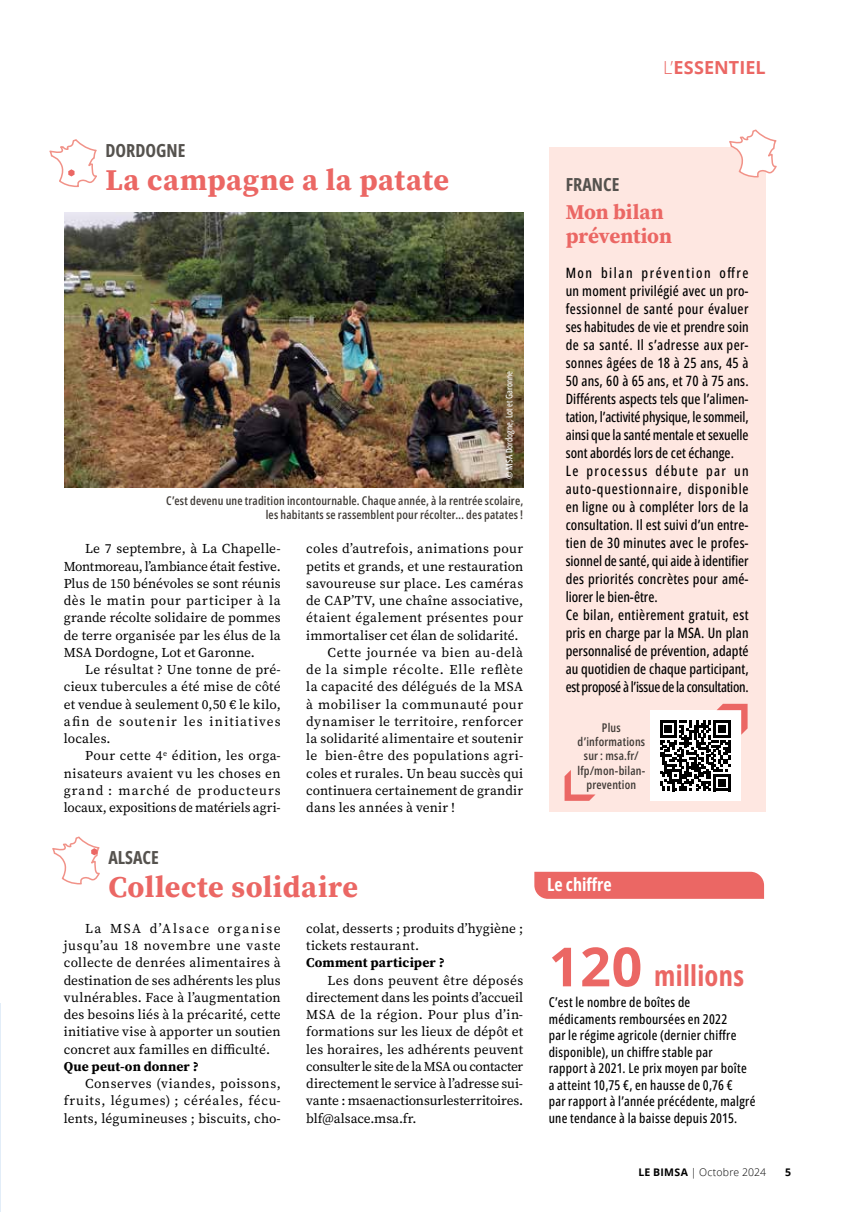
<style>
.page{position:relative;width:855px;height:1212px;background:#fff}
.page>*{position:absolute;margin:0;border:0;box-sizing:border-box;transform-origin:0 0}
.t1{font:700 30px "Source Serif 4";letter-spacing:.015em;color:#eb6764}
.t2{font:700 28.5px "Open Sans Condensed";letter-spacing:.01em;color:#eb6764}
.t3{font:700 21px/24px "Source Serif 4";letter-spacing:-.005em;color:#eb6764}
.t4{font:700 18px "Open Sans Condensed";color:#55524e}
.t5{font:700 18px "Open Sans";letter-spacing:.005em;color:#eb6764}
.t6{font:700 18px "Open Sans Condensed";color:#fff}
.t7{font:500 14.25px/18px "Open Sans Condensed";letter-spacing:.01em;color:#000}
.t8{font:13.5px/17.2px "Source Serif 4";letter-spacing:.015em;color:#000;text-align:justify}
.t9{font:500 13.5px/16.5px "Open Sans Condensed";letter-spacing:.02em;color:#000}
.t10{font:700 13.5px "Source Serif 4";letter-spacing:.01em;color:#000}
.t11{font:13.5px "Source Serif 4";letter-spacing:.05em;color:#000}
.t12{font:13.5px "Source Serif 4";letter-spacing:.045em;color:#000}
.t13{font:13.5px "Source Serif 4";letter-spacing:.04em;color:#000}
.t14{font:600 12px/14.4px "Open Sans Condensed";letter-spacing:.015em;color:#413c38;text-align:right}
.t15{font:300 10.5px "Open Sans";letter-spacing:.01em;color:#000}
.t16{font:700 10.5px "Open Sans";color:#000}
.t17{font:500 9px "Open Sans Condensed";color:#fff}
.s1{font-weight:300}
.s2{font-family:"Open Sans";font-size:54px}
.s3{font-weight:700}
</style>
<div class="page">
<hr style="left:0;top:1003px;width:1px;height:209px;background:#e2edf8">
<div style="left:534px;top:872px;width:230px;height:27px;background:#eb6764"></div>
<div style="left:549px;top:148px;width:216px;height:664px;background:#fee7e1"></div>
<svg style="left:726px;top:129px;width:51px;height:62px"></svg>
<svg style="left:49px;top:139px;width:48px;height:49px"></svg>
<svg style="left:52px;top:836px;width:48px;height:49px"></svg>
<img style="left:64px;top:213px;width:459px;height:275px">
<div style="left:650px;top:711px;width:90px;height:90px;background:#fff"></div>
<svg style="left:660px;top:704px;width:87px;height:87px"></svg>
<svg style="left:564px;top:770px;width:31px;height:31px"></svg>
<h3 class="t5" style="left:663px;top:54px;width:104px"><span class="s1">L’</span>ESSENTIEL</h3>
<h3 class="t4" style="left:105px;top:137px;width:81px">DORDOGNE</h3>
<h1 class="t1" style="left:105px;top:159px;width:345px">La campagne a la patate</h1>
<p class="t17" style="left:503px;top:479px;width:109px;rotate:-90deg">© MSA Dordogne, Lot et Garonne</p>
<p class="t14" style="left:166px;top:493px;width:358px">C’est devenu une tradition incontournable. Chaque année, à la rentrée scolaire, les habitants se rassemblent pour récolter… des patates !</p>
<p class="t8" style="left:64px;top:540px;width:218px;text-indent:21px">Le 7 septembre, à La Chapelle-Montmoreau, l’ambiance était festive.<br>Plus de 150 bénévoles se sont réunis dès le matin pour participer à la grande récolte solidaire de pommes de terre organisée par les élus de la MSA Dordogne, Lot et Garonne.</p>
<p class="t8" style="left:64px;top:661px;width:218px;text-indent:21px">Le résultat ? Une tonne de pré&shy;cieux tubercules a été mise de côté et vendue à seulement 0,50 € le kilo, afin de soutenir les initiatives locales.</p>
<p class="t8" style="left:64px;top:747px;width:218px;text-indent:21px">Pour cette 4<sup>e</sup> édition, les orga&shy;nisateurs avaient vu les choses en grand : marché de producteurs locaux, expositions de matériels agri-</p>
<p class="t8" style="left:306px;top:540px;width:218px">coles d’autrefois, animations pour</p>
<p class="t8" style="left:306px;top:557px;width:218px">petits et grands, et une restauration</p>
<p class="t8" style="left:306px;top:575px;width:218px">savoureuse sur place. Les caméras</p>
<p class="t8" style="left:306px;top:592px;width:218px">de CAP’TV, une chaîne associative,</p>
<p class="t8" style="left:306px;top:609px;width:218px">étaient également présentes pour</p>
<p class="t8" style="left:306px;top:626px;width:214px">immortaliser cet élan de solidarité.</p>
<p class="t13" style="left:327px;top:643px;width:197px">Cette journée va bien au-delà</p>
<p class="t11" style="left:306px;top:660px;width:218px">de la simple récolte. Elle reflète</p>
<p class="t8" style="left:306px;top:678px;width:218px">la capacité des délégués de la MSA</p>
<p class="t12" style="left:306px;top:695px;width:218px">à mobiliser la communauté pour</p>
<p class="t8" style="left:306px;top:713px;width:218px">dynamiser le territoire, renforcer</p>
<p class="t8" style="left:306px;top:730px;width:218px">la solidarité alimentaire et soutenir</p>
<p class="t8" style="left:306px;top:747px;width:218px">le bien-être des populations agri-</p>
<p class="t8" style="left:306px;top:764px;width:218px">coles et rurales. Un beau succès qui</p>
<p class="t8" style="left:306px;top:782px;width:218px">continuera certainement de grandir</p>
<p class="t8" style="left:306px;top:799px;width:150px">dans les années à venir !</p>
<h3 class="t4" style="left:108px;top:844px;width:52px">ALSACE</h3>
<h1 class="t1" style="left:108px;top:866px;width:251px">Collecte solidaire</h1>
<p class="t8" style="left:64px;top:920px;width:218px;text-indent:21px">La MSA d’Alsace organise jusqu’au 18 novembre une vaste collecte de denrées alimentaires à destination de ses adhérents les plus vulnérables. Face à l’augmentation des besoins liés à la précarité, cette initiative vise à apporter un soutien concret aux familles en difficulté.</p>
<p class="t10" style="left:64px;top:1057px;width:137px">Que peut-on donner ?</p>
<p class="t8" style="left:64px;top:1075px;width:218px;text-indent:21px">Conserves (viandes, poissons, fruits, légumes) ; céréales, fécu&shy;lents, légumineuses ; biscuits, cho-</p>
<p class="t8" style="left:306px;top:920px;width:218px">colat, desserts ; produits d’hygiène ; tickets restaurant.</p>
<p class="t10" style="left:306px;top:953px;width:140px">Comment participer ?</p>
<p class="t8" style="left:306px;top:971px;width:218px;text-indent:21px">Les dons peuvent être déposés directement dans les points d’accueil MSA de la région. Pour plus d’in&shy;formations sur les lieux de dépôt et les horaires, les adhérents peuvent consulter le site de la MSA ou contacter directement le service à l’adresse sui&shy;vante : msaenactionsurlesterritoires. blf@alsace.msa.fr.</p>
<h3 class="t4" style="left:566px;top:171px;width:55px">FRANCE</h3>
<h3 class="t3" style="left:566px;top:200px;width:108px">Mon bilan prévention</h3>
<p class="t7" style="left:566px;top:264px;width:184px">Mon bilan prévention offre un moment privilégié avec un pro&shy;fessionnel de santé pour évaluer ses habitudes de vie et prendre soin de sa santé. Il s’adresse aux per&shy;sonnes âgées de 18 à 25 ans, 45 à 50 ans, 60 à 65 ans, et 70 à 75 ans.<br>Différents aspects tels que l’alimen&shy;tation, l’activité physique, le sommeil, ainsi que la santé mentale et sexuelle sont abordés lors de cet échange.<br>Le processus débute par un auto-questionnaire, disponible en ligne ou à compléter lors de la consultation. Il est suivi d’un entre&shy;tien de 30 minutes avec le profes&shy;sionnel de santé, qui aide à identifier des priorités concrètes pour amé&shy;liorer le bien-être.<br>Ce bilan, entièrement gratuit, est pris en charge par la MSA. Un plan personnalisé de prévention, adapté au quotidien de chaque participant, est proposé à l’issue de la consultation.</p>
<p class="t14" style="left:577px;top:720px;width:69px;text-align:center">Plus d’informations sur : msa.fr/ lfp/mon-bilan&shy;prevention</p>
<h3 class="t6" style="left:547px;top:871px;width:66px">Le chiffre</h3>
<h2 class="t2" style="left:549px;top:955px;width:197px"><span class="s2">120</span> millions</h2>
<p class="t9" style="left:549px;top:993px;width:208px">C’est le nombre de boîtes de médicaments remboursées en 2022<br>par le régime agricole (dernier chiffre disponible), un chiffre stable par<br>rapport à 2021. Le prix moyen par boîte a atteint 10,75 €, en hausse de 0,76 €<br>par rapport à l’année précédente, malgré une tendance à la baisse depuis 2015.</p>
<p class="t15" style="left:638px;top:1165px;width:129px"><span class="s3">LE BIMSA</span> | Octobre 2024</p>
<p class="t16" style="left:785px;top:1165px;width:7px">5</p>
</div>
